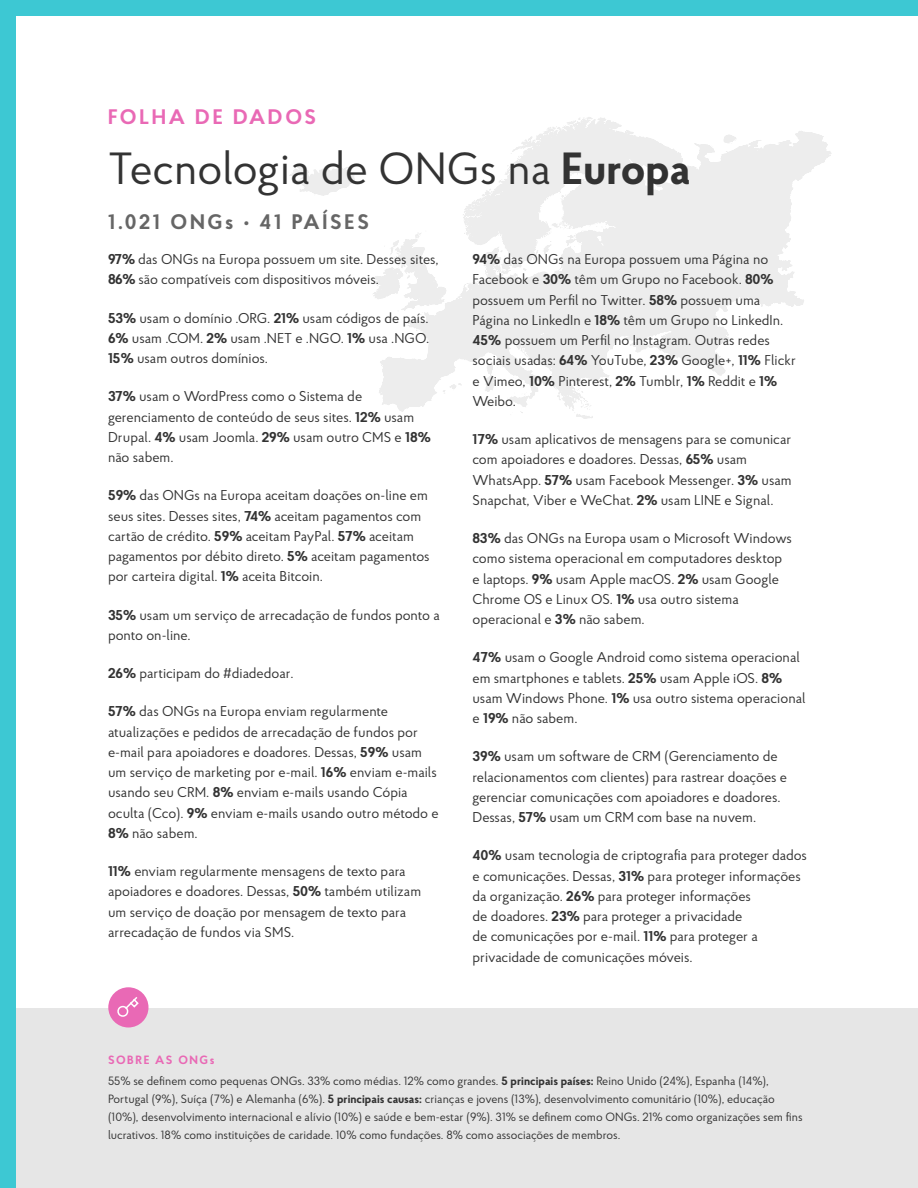
<style>
.page{position:relative;width:918px;height:1188px;background:#fff}
.page>*{position:absolute;margin:0;border:0;box-sizing:border-box;transform-origin:0 0}
.Section_Title{font:45px "Proba Pro";color:#333}
.NGOs___Countries{font:700 21px "Proba Pro";letter-spacing:.13em;color:#666}
.Eyebrow{font:700 21px "Proba Pro";letter-spacing:.13em;color:#e969b5}
.Data_Sheet_Body{font:14.25px/20.2px "Proba Pro";color:#333}
.About_participants{font:12px/18px "Proba Pro";color:#333}
.About_Participants_T{font:700 12px "Proba Pro";letter-spacing:.13em;color:#e969b5}
.s1{font-weight:700}
</style>
<div class="page">
<div style="left:15px;top:1008px;width:903px;height:180px;background:#e6e6e6"></div>
<svg style="left:289px;top:117px;width:543px;height:302px"></svg>
<div style="left:0;top:0;width:918px;height:15px;background:#3dc8d3"></div>
<div style="left:0;top:0;width:15px;height:1188px;background:#3dc8d3"></div>
<div style="left:108px;top:987px;width:40px;height:41px;background:#e969b5;border-radius:50%"></div>
<svg style="left:117px;top:997px;width:22px;height:20px"></svg>
<p class="Eyebrow" style="left:108px;top:102px;width:210px">FOLHA DE DADOS</p>
<p class="Section_Title" style="left:108px;top:139px;width:584px">Tecnologia de ONGs na <span class="s1">Europa</span></p>
<p class="NGOs___Countries" style="left:108px;top:207px;width:263px">1.021 ONGs • 41 PAÍSES</p>
<p class="Data_Sheet_Body" style="left:108px;top:249px;width:332px"><span class="s1">97%</span> das ONGs na Europa possuem um site. Desses sites,<br><span class="s1">86%</span> são compatíveis com dispositivos móveis.</p>
<p class="Data_Sheet_Body" style="left:108px;top:307px;width:323px;text-align:justify"><span class="s1">53%</span> usam o domínio .ORG. <span class="s1">21%</span> usam códigos de país.<br><span class="s1">6%</span> usam .COM. <span class="s1">2%</span> usam .NET e .NGO. <span class="s1">1%</span> usa .NGO.<br><span class="s1">15%</span> usam outros domínios.</p>
<p class="Data_Sheet_Body" style="left:108px;top:386px;width:324px"><span class="s1">37%</span> usam o WordPress como o Sistema de gerenciamento de conteúdo de seus sites. <span class="s1">12%</span> usam Drupal. <span class="s1">4%</span> usam Joomla. <span class="s1">29%</span> usam outro CMS e <span class="s1">18% </span>não sabem.</p>
<p class="Data_Sheet_Body" style="left:108px;top:485px;width:323px"><span class="s1">59%</span> das ONGs na Europa aceitam doações on-line em seus sites. Desses sites, <span class="s1">74%</span> aceitam pagamentos com cartão de crédito. <span class="s1">59%</span> aceitam PayPal. <span class="s1">57%</span> aceitam pagamentos por débito direto. <span class="s1">5%</span> aceitam pagamentos por carteira digital. <span class="s1">1%</span> aceita Bitcoin.</p>
<p class="Data_Sheet_Body" style="left:108px;top:604px;width:333px"><span class="s1">35%</span> usam um serviço de arrecadação de fundos ponto a ponto on-line.</p>
<p class="Data_Sheet_Body" style="left:108px;top:663px;width:187px"><span class="s1">26%</span> participam do #diadedoar.</p>
<p class="Data_Sheet_Body" style="left:108px;top:701px;width:332px"><span class="s1">57%</span> das ONGs na Europa enviam regularmente atualizações e pedidos de arrecadação de fundos por e-mail para apoiadores e doadores. Dessas, <span class="s1">59%</span> usam um serviço de marketing por e-mail. <span class="s1">16%</span> enviam e-mails usando seu CRM. <span class="s1">8%</span> enviam e-mails usando Cópia oculta (Cco). <span class="s1">9%</span> enviam e-mails usando outro método e <span class="s1">8%</span> não sabem.</p>
<p class="Data_Sheet_Body" style="left:108px;top:861px;width:315px"><span class="s1">11%</span> enviam regularmente mensagens de texto para apoiadores e doadores. Dessas, <span class="s1">50%</span> também utilizam um serviço de doação por mensagem de texto para arrecadação de fundos via SMS.</p>
<p class="Data_Sheet_Body" style="left:472px;top:249px;width:325px"><span class="s1">94%</span> das ONGs na Europa possuem uma Página no Facebook e <span class="s1">30%</span> têm um Grupo no Facebook. <span class="s1">80% </span>possuem um Perfil no Twitter. <span class="s1">58%</span> possuem uma Página no LinkedIn e <span class="s1">18%</span> têm um Grupo no LinkedIn.<br><span class="s1">45%</span> possuem um Perfil no Instagram. Outras redes sociais usadas: <span class="s1">64%</span> YouTube, <span class="s1">23%</span> Google+, <span class="s1">11%</span> Flickr e Vimeo, <span class="s1">10%</span> Pinterest, <span class="s1">2%</span> Tumblr, <span class="s1">1%</span> Reddit e <span class="s1">1% </span>Weibo.</p>
<p class="Data_Sheet_Body" style="left:473px;top:429px;width:321px"><span class="s1">17%</span> usam aplicativos de mensagens para se comunicar com apoiadores e doadores. Dessas, <span class="s1">65%</span> usam WhatsApp. <span class="s1">57%</span> usam Facebook Messenger. <span class="s1">3%</span> usam Snapchat, Viber e WeChat. <span class="s1">2%</span> usam LINE e Signal.</p>
<p class="Data_Sheet_Body" style="left:473px;top:528px;width:321px"><span class="s1">83%</span> das ONGs na Europa usam o Microsoft Windows como sistema operacional em computadores desktop e laptops. <span class="s1">9%</span> usam Apple macOS. <span class="s1">2%</span> usam Google Chrome OS e Linux OS. <span class="s1">1%</span> usa outro sistema operacional e <span class="s1">3%</span> não sabem.</p>
<p class="Data_Sheet_Body" style="left:473px;top:647px;width:335px"><span class="s1">47%</span> usam o Google Android como sistema operacional em smartphones e tablets. <span class="s1">25%</span> usam Apple iOS. <span class="s1">8% </span>usam Windows Phone. <span class="s1">1%</span> usa outro sistema operacional e <span class="s1">19%</span> não sabem.</p>
<p class="Data_Sheet_Body" style="left:473px;top:746px;width:316px"><span class="s1">39%</span> usam um software de CRM (Gerenciamento de relacionamentos com clientes) para rastrear doações e gerenciar comunicações com apoiadores e doadores.<br>Dessas, <span class="s1">57%</span> usam um CRM com base na nuvem.</p>
<p class="Data_Sheet_Body" style="left:473px;top:845px;width:336px"><span class="s1">40%</span> usam tecnologia de criptografia para proteger dados e comunicações. Dessas, <span class="s1">31%</span> para proteger informações da organização. <span class="s1">26%</span> para proteger informações<br>de doadores. <span class="s1">23%</span> para proteger a privacidade<br>de comunicações por e-mail. <span class="s1">11%</span> para proteger a privacidade de comunicações móveis.</p>
<p class="About_Participants_T" style="left:108px;top:1051px;width:108px">SOBRE AS ONGs</p>
<p class="About_participants" style="left:108px;top:1071px;width:696px">55% se definem como pequenas ONGs. 33% como médias. 12% como grandes. <span class="s1">5 principais países:</span> Reino Unido (24%), Espanha (14%), Portugal (9%), Suíça (7%) e Alemanha (6%). <span class="s1">5 principais causas:</span> crianças e jovens (13%), desenvolvimento comunitário (10%), educação (10%), desenvolvimento internacional e alívio (10%) e saúde e bem-estar (9%). 31% se definem como ONGs. 21% como organizações sem fins lucrativos. 18% como instituições de caridade. 10% como fundações. 8% como associações de membros.</p>
</div>
